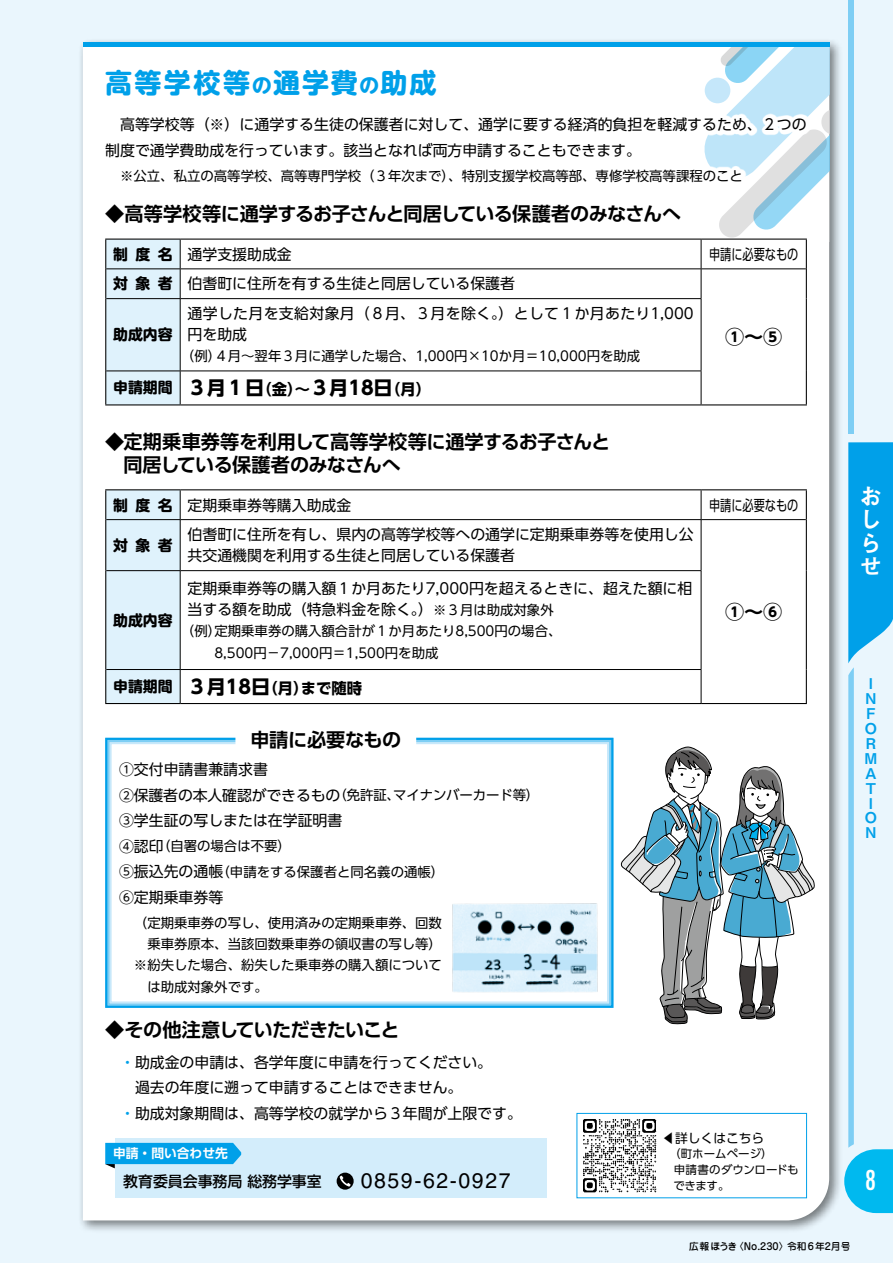
<style>
.page{position:relative;width:893px;height:1263px;background:#eaf6fd}
.page>*{position:absolute;margin:0;border:0;box-sizing:border-box;transform-origin:0 0}
.t1{font:700 27px "UD Shin M Go Pr 6";letter-spacing:.085em;color:#00a0e9}
.t2{font:condensed 26.55px "Futura Std";color:#fff}
.t3{font:23.4px/23.4px "Midashi Go Pr 6 MB31";color:#fff;text-align:justify}
.t4{font:21.3px "Helvetica LT Std";letter-spacing:.075em;color:#000}
.t5{font:700 19.2px/23.4px "UD Shin Go Pr 6 De";letter-spacing:-.025em;color:#000}
.t6{font:700 19.2px "UD Shin Go Pr 6";color:#000}
.t7{font:700 19.2px "UD Shin Go Pr 6 De";letter-spacing:-.045em;color:#000}
.t8{font:700 15.3px "UD Shin Go Pr 6";color:#000}
.t9{font:14.85px/25.5px "UD Shin Go Pr 6";color:#000}
.t10{font:14.85px/21.3px "UD Shin Go Pr 6";letter-spacing:.025em;color:#000}
.t11{font:700 14.85px "UD Shin M Go Pr 6";color:#000}
.t12{font:14.85px "UD Shin Go Pr 6";color:#000;scale:.75 1}
.t13{font:500 14.85px "UD Shin Go Pr 6";color:#000}
.t14{font:14.85px/14.9px "Midashi Go Pr 6 MB31";color:#00a0e9}
.t15{font:13.35px/21.3px "UD Shin Go Pr 6";color:#000}
.t16{font:700 12.75px "UD Shin Go Pr 6 De";color:#fff}
.t17{font:12.75px "UD Shin Go Pr 6";color:#000}
.t18{font:11.55px "UD Shin Go Pr 6";color:#000}
.t19{font:500 9.75px "Jun 34 Pro";color:#000}
.s1{font-size:20.25px}
.s2{font-size:19.2px}
.s3{font-size:13.35px}
.s4{color:#00a0e9}
</style>
<div class="page">
<div style="left:78px;top:38px;width:765px;height:1196px;background:#000;opacity:.5"></div>
<div style="left:83px;top:47px;width:746px;height:1173px;background:#fff"></div>
<div style="left:693px;top:43px;width:136px;height:199px;background:#fff"></div>
<div style="left:105px;top:738px;width:508px;height:270px;border:2px solid #00a0e9"></div>
<hr style="left:83px;top:43px;width:746px;height:4px;background:#00a0e9">
<div style="left:101px;top:65px;width:339px;height:35px;background:#fff"></div>
<div style="left:101px;top:113px;width:709px;height:74px;background:#fff"></div>
<div style="left:572px;top:1108px;width:239px;height:94px;background:#fff"></div>
<div style="left:577px;top:1113px;width:230px;height:85px;border:1px solid #00a0e9"></div>
<div style="left:106px;top:490px;width:75px;height:213px;background:#dff2fc"></div>
<hr style="left:106px;top:519px;width:74px;height:1px;background:#000">
<hr style="left:180px;top:519px;width:521px;height:1px;background:#000">
<hr style="left:180px;top:520px;width:1px;height:50px;background:#000">
<hr style="left:701px;top:519px;width:105px;height:1px;background:#000">
<hr style="left:106px;top:570px;width:74px;height:1px;background:#000">
<hr style="left:180px;top:570px;width:521px;height:1px;background:#000">
<hr style="left:180px;top:571px;width:1px;height:98px;background:#000">
<hr style="left:106px;top:669px;width:74px;height:1px;background:#000">
<hr style="left:180px;top:669px;width:521px;height:1px;background:#000">
<hr style="left:180px;top:670px;width:1px;height:33px;background:#000">
<hr style="left:105px;top:489px;width:75px;height:1px;background:#000">
<hr style="left:105px;top:490px;width:1px;height:30px;background:#000">
<hr style="left:180px;top:489px;width:521px;height:1px;background:#000">
<hr style="left:701px;top:489px;width:106px;height:1px;background:#000">
<hr style="left:806px;top:490px;width:1px;height:30px;background:#000">
<hr style="left:105px;top:520px;width:1px;height:51px;background:#000">
<hr style="left:806px;top:520px;width:1px;height:51px;background:#000">
<hr style="left:105px;top:571px;width:1px;height:98px;background:#000">
<hr style="left:806px;top:571px;width:1px;height:98px;background:#000">
<hr style="left:105px;top:669px;width:1px;height:34px;background:#000">
<hr style="left:806px;top:669px;width:1px;height:34px;background:#000">
<hr style="left:105px;top:703px;width:75px;height:1px;background:#000">
<hr style="left:180px;top:703px;width:521px;height:1px;background:#000">
<hr style="left:701px;top:703px;width:106px;height:1px;background:#000">
<svg style="left:701px;top:490px;width:1px;height:29px"></svg>
<hr style="left:701px;top:520px;width:1px;height:50px;background:#000">
<hr style="left:701px;top:571px;width:1px;height:98px;background:#000">
<hr style="left:701px;top:670px;width:1px;height:33px;background:#000">
<div style="left:105px;top:239px;width:702px;height:166px;background:#fff"></div>
<hr style="left:180px;top:269px;width:521px;height:1px;background:#000">
<hr style="left:180px;top:298px;width:521px;height:1px;background:#000">
<hr style="left:180px;top:371px;width:521px;height:1px;background:#000">
<svg style="left:105px;top:239px;width:76px;height:165px;background:#d6e9f2"></svg>
<hr style="left:180px;top:239px;width:521px;height:1px;background:#000">
<hr style="left:105px;top:269px;width:1px;height:30px;background:#000">
<hr style="left:806px;top:269px;width:1px;height:30px;background:#000">
<hr style="left:105px;top:299px;width:1px;height:72px;background:#000">
<hr style="left:806px;top:299px;width:1px;height:72px;background:#000">
<hr style="left:105px;top:371px;width:1px;height:33px;background:#000">
<hr style="left:806px;top:371px;width:1px;height:33px;background:#000">
<hr style="left:105px;top:404px;width:75px;height:1px;background:#000">
<hr style="left:180px;top:404px;width:521px;height:1px;background:#000">
<hr style="left:701px;top:404px;width:106px;height:1px;background:#000">
<svg style="left:701px;top:47px;width:128px;height:251px"></svg>
<hr style="left:701px;top:299px;width:1px;height:72px;background:#000">
<hr style="left:701px;top:371px;width:1px;height:33px;background:#000">
<div style="left:235px;top:730px;width:181px;height:19px;background:#fff"></div>
<div style="left:848px;top:0;width:6px;height:434px;background:#7ecef4"></div>
<svg style="left:844px;top:442px;width:49px;height:771px"></svg>
<img style="left:577px;top:1113px;width:85px;height:85px">
<div style="left:660px;top:1127px;width:142px;height:68px;background:#fff"></div>
<div style="left:115px;top:1138px;width:431px;height:60px;background:#d3edfb"></div>
<svg style="left:337px;top:1172px;width:17px;height:17px"></svg>
<svg style="left:340px;top:1176px;width:11px;height:11px"></svg>
<svg style="left:105px;top:1143px;width:137px;height:25px;background:#25acea"></svg>
<div style="left:616px;top:739px;width:203px;height:295px;background:#fff"></div>
<svg style="left:620px;top:746px;width:195px;height:279px"></svg>
<img style="left:452px;top:903px;width:145px;height:89px">
<h1 class="t1" style="left:105px;top:59px;width:333px">高等学校等<span class="s1">の</span>通学費<span class="s1">の</span>助成</h1>
<p class="t9" style="left:105px;top:112px;width:703px;text-indent:15px">高等学校等（※）に通学する生徒の保護者に対して、通学に要する経済的負担を軽減するため、２つの制度で通学費助成を行っています。該当となれば両方申請することもできます。</p>
<p class="t15" style="left:120px;top:165px;width:624px">※公立、私立の高等学校、高等専門学校（３年次まで）、特別支援学校高等部、専修学校高等課程のこと</p>
<p class="t5" style="left:105px;top:202px;width:577px">◆高等学校等に通学するお子さんと同居している保護者のみなさんへ</p>
<p class="t11" style="left:113px;top:241px;width:61px">制度名</p>
<p class="t9" style="left:188px;top:241px;width:106px">通学支援助成金</p>
<p class="t11" style="left:113px;top:271px;width:61px">対象者</p>
<p class="t9" style="left:188px;top:271px;width:329px">伯耆町に住所を有する生徒と同居している保護者</p>
<p class="t11" style="left:113px;top:322px;width:61px">助成内容</p>
<p class="t11" style="left:113px;top:375px;width:61px">申請期間</p>
<p class="t10" style="left:188px;top:302px;width:508px">通学した月を支給対象月（８月、３月を除く。）として１か月あたり1,000円を助成</p>
<p class="t15" style="left:181px;top:345px;width:461px">（例４）月～翌年３月に通学した場合、1,000円×10か月＝10,000円を助成</p>
<p class="t8" style="left:374px;top:377px;width:59px">（<span class="s2">日</span>月(</p>
<p class="t6" style="left:188px;top:372px;width:78px">３月１日</p>
<p class="t6" style="left:310px;top:372px;width:65px">３月18</p>
<p class="t8" style="left:256px;top:377px;width:55px">（金）～</p>
<p class="t5" style="left:123px;top:429px;width:488px;text-indent:-18px">◆定期乗車券等を利用して高等学校等に通学するお子さんと同居している保護者のみなさんへ</p>
<p class="t11" style="left:113px;top:492px;width:61px">制度名</p>
<p class="t11" style="left:113px;top:532px;width:61px">対象者</p>
<p class="t11" style="left:113px;top:607px;width:61px">助成内容</p>
<p class="t11" style="left:113px;top:673px;width:61px">申請期間</p>
<p class="t9" style="left:188px;top:492px;width:165px">定期乗車券等購入助成金</p>
<p class="t9" style="left:188px;top:521px;width:507px">伯耆町に住所を有し、県内の高等学校等への通学に定期乗車券等を使用し公</p>
<p class="t9" style="left:188px;top:543px;width:329px">共交通機関を利用する生徒と同居している保護者</p>
<p class="t9" style="left:188px;top:575px;width:506px">定期乗車券等の購入額１か月あたり7,000円を超えるときに、超えた額に相</p>
<p class="t15" style="left:447px;top:599px;width:109px">３月は助成対象外</p>
<p class="t9" style="left:188px;top:596px;width:260px">当する額を助成（特急料金を除く。） <span class="s3">※</span></p>
<p class="t15" style="left:214px;top:620px;width:349px">定期乗車券の購入額合計が１か月あたり8,500円の場合、</p>
<p class="t15" style="left:214px;top:620px;width:226px;text-indent:-33px">（例）<br>8,500円−7,000円＝1,500円を助成</p>
<p class="t8" style="left:301px;top:675px;width:63px">まで随時</p>
<p class="t6" style="left:188px;top:671px;width:65px">３月18</p>
<p class="t8" style="left:251px;top:675px;width:59px">（<span class="s2">日</span>月）</p>
<p class="t5" style="left:250px;top:728px;width:152px">申請に必要なもの</p>
<p class="t9" style="left:119px;top:756px;width:150px">①交付申請書兼請求書</p>
<p class="t9" style="left:119px;top:782px;width:225px">②保護者の本人確認ができるもの<br>③学生証の写しまたは在学証明書</p>
<p class="t15" style="left:157px;top:835px;width:135px">（自署の場合は不要(</p>
<p class="t15" style="left:393px;top:784px;width:148px">マイナンバーカード等(</p>
<p class="t15" style="left:334px;top:784px;width:68px">（免許証、</p>
<p class="t9" style="left:119px;top:833px;width:46px">④認印</p>
<p class="t9" style="left:119px;top:858px;width:106px">⑤振込先の通帳<br>⑥定期乗車券等</p>
<p class="t15" style="left:134px;top:912px;width:310px">（定期乗車券の写し、使用済みの定期乗車券、回数</p>
<p class="t15" style="left:147px;top:933px;width:296px">乗車券原本、当該回数乗車券の領収書の写し等(</p>
<p class="t15" style="left:134px;top:954px;width:310px">※紛失した場合、紛失した乗車券の購入額について</p>
<p class="t15" style="left:147px;top:975px;width:122px">は助成対象外です。</p>
<p class="t15" style="left:217px;top:861px;width:229px">（申請をする保護者と同名義の通帳(</p>
<p class="t7" style="left:105px;top:1014px;width:296px">◆その他注意していただきたいこと</p>
<p class="t9" style="left:120px;top:1049px;width:374px"><span class="s4">・</span>助成金の申請は、各学年度に申請を行ってください。</p>
<p class="t9" style="left:135px;top:1074px;width:329px">過去の年度に遡って申請することはできません。</p>
<p class="t9" style="left:120px;top:1100px;width:403px"><span class="s4">・</span>助成対象期間は、高等学校の就学から３年間が上限です。</p>
<p class="t12" style="left:709px;top:242px;width:121px">申請に必要なもの</p>
<p class="t6" style="left:725px;top:321px;width:59px">1~5</p>
<p class="t12" style="left:709px;top:493px;width:121px">申請に必要なもの</p>
<p class="t6" style="left:725px;top:596px;width:59px">1~6</p>
<p class="t16" style="left:113px;top:1143px;width:116px">申請・問い合わせ先</p>
<p class="t13" style="left:123px;top:1169px;width:215px">教育委員会事務局総務学事室　</p>
<h3 class="t4" style="left:361px;top:1168px;width:151px">0859-62-0927</h3>
<p class="t17" style="left:662px;top:1128px;width:104px">◀詳しくはこちら</p>
<p class="t18" style="left:669px;top:1145px;width:105px">（町ホームページ(</p>
<p class="t18" style="left:674px;top:1176px;width:57px">できます。</p>
<p class="t18" style="left:674px;top:1160px;width:126px">申請書のダウンロードも</p>
<h3 class="t3" style="left:859px;top:483px;width:23px">おしらせ</h3>
<p class="t14" style="left:863px;top:676px;width:14px">Ｉ<br>Ｎ<br>Ｆ<br>Ｏ<br>Ｒ<br>Ｍ<br>Ａ<br>Ｔ<br>Ｉ<br>Ｏ<br>Ｎ</p>
<h2 class="t2" style="left:865px;top:1164px;width:12px">8</h2>
<p class="t19" style="left:734px;top:1239px;width:118px">〈No.230〉令和6年2月号</p>
<p class="t19" style="left:689px;top:1239px;width:50px">広報ほうき</p>
</div>
